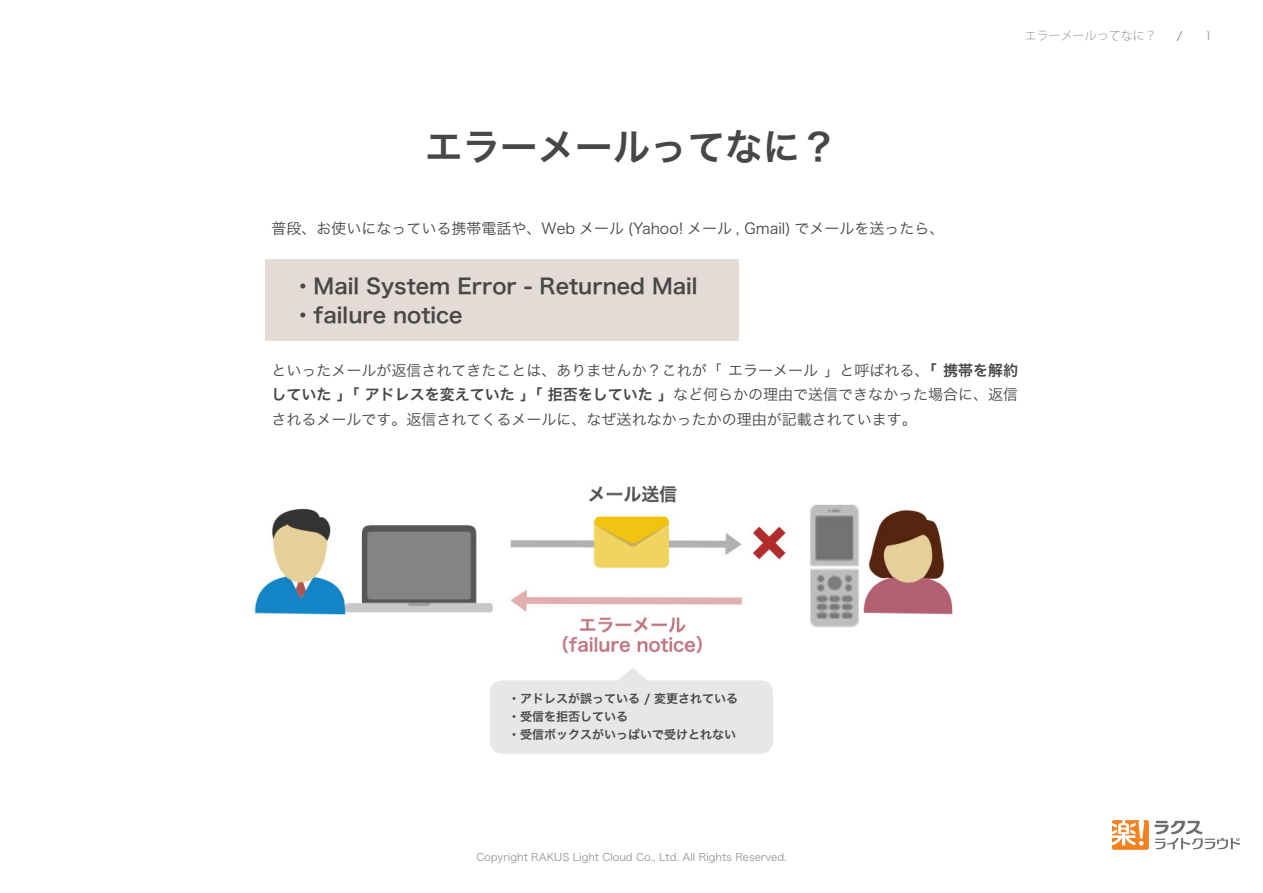
<style>
.page{position:relative;width:1263px;height:893px;background:#fff}
.page>*{position:absolute;margin:0;border:0;box-sizing:border-box;transform-origin:0 0}
.t1{font:37.5px "Hira Kaku Pro W6";color:#464748}
.t2{font:21px/28.7px "Hira Kaku Pro W6";color:#464748}
.t3{font:15px "Hira Kaku Pro W3";color:#464748}
.t4{font:15px "Hira Kaku Pro W6";color:#464748}
.t5{font:12px/18px "Hira Kaku Pro W6";color:#464748}
.t6{font:300 12px "Koz Go Pro";color:#939598}
.t7{font:12px "Century Gothic";color:#939598}
.t8{font:10.5px "Hira Kaku Pro W3";color:#939598}
.s1{font-family:"Hira Kaku Pro W6"}
.s2{font-family:"Hira Kaku Pro W3"}
</style>
<div class="page">
<svg style="left:1177px;top:31px;width:6px;height:11px"></svg>
<svg style="left:1112px;top:820px;width:128px;height:30px"></svg>
<div style="left:265px;top:259px;width:473px;height:82px;background:#e4dbd6"></div>
<img style="left:254px;top:485px;width:699px;height:169px">
<div style="left:490px;top:680px;width:283px;height:74px;background:#e6e7e9;border-radius:13px"></div>
<svg style="left:619px;top:668px;width:27px;height:12px"></svg>
<p class="t6" style="left:1025px;top:28px;width:133px">エラーメールってなに?</p>
<h1 class="t1" style="left:425px;top:113px;width:414px">エラーメールってなに?</h1>
<p class="t3" style="left:272px;top:215px;width:674px">普段、お使いになっている携帯電話や、Web メール (Yahoo! メール , Gmail) でメールを送ったら、</p>
<h2 class="t2" style="left:272px;top:271px;width:427px">　・Mail System Error - Returned Mail　・failure notice</h2>
<p class="t3" style="left:272px;top:357px;width:748px">といったメールが返信されてきたことは、ありませんか？これが「エラーメール」と呼ばれる、<span class="s1">「携帯を解約</span></p>
<p class="t4" style="left:272px;top:381px;width:748px">していた」「アドレスを変えていた」「拒否をしていた」<span class="s2">など何らかの理由で送信できなかった場合に、返信</span></p>
<p class="t3" style="left:272px;top:406px;width:646px">されるメールです。返信されてくるメールに、なぜ送れなかったかの理由が記載されています。</p>
<p class="t7" style="left:1205px;top:27px;width:8px">1</p>
<p class="t5" style="left:508px;top:689px;width:232px">・アドレスが誤っている / 変更されている・受信を拒否している<br>・受信ボックスがいっぱいで受けとれない</p>
<p class="t8" style="left:476px;top:848px;width:312px">Copyright RAKUS Light Cloud Co., Ltd. All Rights Reserved.</p>
</div>
